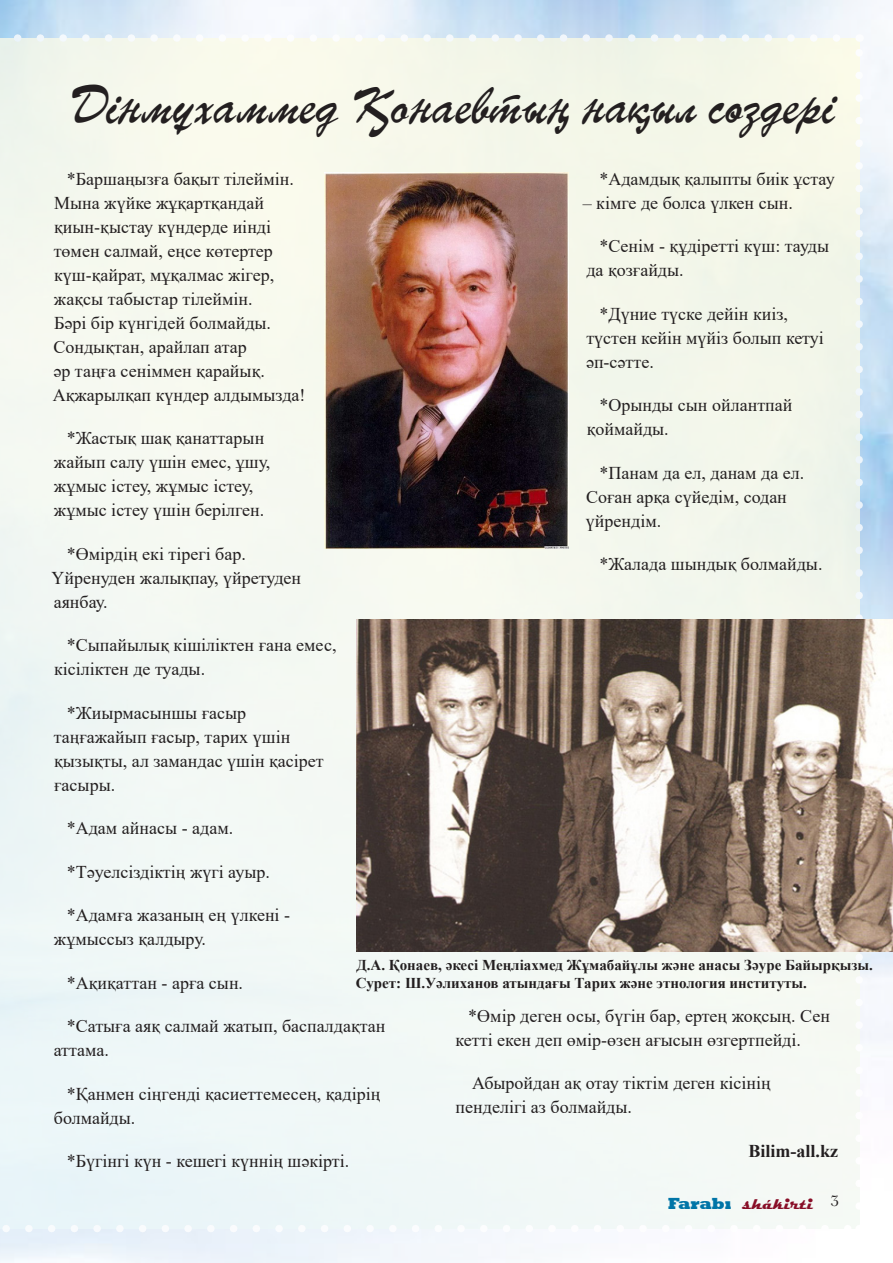
<style>
.page{position:relative;width:893px;height:1263px;background:#fff}
.page>*{position:absolute;margin:0;border:0;box-sizing:border-box;transform-origin:0 0}
.Абзац_списка{font:51px "KZ Parsek";color:#231f20}
.Абзац_списка-2{font:18px/24px "Times New Roman";color:#231f20}
.Абзац_списка-3{font:700 18px "Times New Roman";color:#231f20}
.t1{font:700 16.5px "Magneto";color:#880e27}
.Абзац_списка-4{font:700 15px "Times New Roman";color:#231f20}
.s1{font-family:"Rockwell";font-weight:800;color:#0075a7}
</style>
<div class="page">
<img style="left:0;top:0;width:893px;height:1263px">
<img style="left:0;top:38px;width:859px;height:1190px">
<svg style="left:855px;top:49px;width:8px;height:1157px"></svg>
<svg style="left:0;top:1225px;width:848px;height:7px"></svg>
<svg style="left:0;top:34px;width:836px;height:8px"></svg>
<img style="left:325px;top:172px;width:244px;height:376px">
<img style="left:356px;top:619px;width:537px;height:332px">
<p class="Абзац_списка" style="left:66px;top:75px;width:769px">Дінмұхаммед Қонаевтың нақыл сөздері</p>
<p class="Абзац_списка-2" style="left:53px;top:166px;width:254px;text-indent:14px">*Баршаңызға бақыт тілеймін.<br>Мына жүйке жұқартқандай қиын-қыстау күндерде иінді төмен салмай, еңсе көтертер күш-қайрат, мұқалмас жігер, жақсы табыстар тілеймін.<br>Бәрі бір күнгідей болмайды.<br>Сондықтан, арайлап атар<br>әр таңға сеніммен қарайық.<br>Ақжарылқап күндер алдымызда!</p>
<p class="Абзац_списка-2" style="left:54px;top:426px;width:218px;text-indent:13px">*Жастық шақ қанаттарын жайып салу үшін емес, ұшу, жұмыс істеу, жұмыс істеу, жұмыс істеу үшін берілген.</p>
<p class="Абзац_списка-2" style="left:51px;top:541px;width:251px;text-indent:15px">*Өмірдің екі тірегі бар.<br>Үйренуден жалықпау, үйретуден аянбау.</p>
<p class="Абзац_списка-2" style="left:54px;top:633px;width:284px;text-indent:13px">*Сыпайылық кiшiлiктен ғана емес, кiсiлiктен де туады.</p>
<p class="Абзац_списка-2" style="left:54px;top:700px;width:271px;text-indent:13px">*Жиырмасыншы ғасыр таңғажайып ғасыр, тарих үшін қызықты, ал замандас үшін қасірет ғасыры.</p>
<p class="Абзац_списка-2" style="left:67px;top:816px;width:168px">*Адам айнасы - адам.</p>
<p class="Абзац_списка-2" style="left:67px;top:859px;width:205px">*Тәуелсіздіктің жүгі ауыр.</p>
<p class="Абзац_списка-2" style="left:54px;top:903px;width:238px;text-indent:13px">*Адамға жазаның ең үлкені - жұмыссыз қалдыру.</p>
<p class="Абзац_списка-2" style="left:67px;top:970px;width:178px">*Ақиқаттан - арға сын.</p>
<p class="Абзац_списка-2" style="left:54px;top:1014px;width:333px;text-indent:13px">*Сатыға аяқ салмай жатып, баспалдақтан аттама.</p>
<p class="Абзац_списка-2" style="left:54px;top:1081px;width:328px;text-indent:13px">*Қанмен сіңгенді қасиеттемесең, қадірің болмайды.</p>
<p class="Абзац_списка-2" style="left:67px;top:1149px;width:284px">*Бүгінгі күн - кешегі күннің шәкірті.</p>
<p class="Абзац_списка-2" style="left:599px;top:166px;width:237px">*Адамдық қалыпты биік ұстау</p>
<p class="Абзац_списка-2" style="left:583px;top:190px;width:212px">– кімге де болса үлкен сын.</p>
<p class="Абзац_списка-2" style="left:586px;top:234px;width:244px;text-indent:13px">*Сенім - құдіретті күш: тауды да қозғайды.</p>
<p class="Абзац_списка-2" style="left:586px;top:301px;width:239px;text-indent:13px">*Дүние түске дейін киіз, түстен кейін мүйіз болып кетуі әп-сәтте.</p>
<p class="Абзац_списка-2" style="left:587px;top:393px;width:207px;text-indent:13px">*Орынды сын ойлантпай қоймайды.</p>
<p class="Абзац_списка-2" style="left:586px;top:460px;width:220px;text-indent:13px">*Панам да ел, данам да ел.<br>Соған арқа сүйедім, содан үйрендім.</p>
<p class="Абзац_списка-2" style="left:599px;top:552px;width:225px">*Жалада шындық болмайды.</p>
<p class="Абзац_списка-4" style="left:356px;top:954px;width:518px">Д.А. Қонаев, әкесі Меңліахмед Жұмабайұлы және анасы Зәуре Байырқызы.</p>
<p class="Абзац_списка-4" style="left:356px;top:972px;width:453px">Сурет: Ш.Уәлиханов атындағы Тарих және этнология институты.</p>
<p class="Абзац_списка-2" style="left:456px;top:1003px;width:376px;text-indent:13px">*Өмір деген осы, бүгін бар, ертең жоқсың. Сен кетті екен деп өмір-өзен ағысын өзгертпейді.</p>
<p class="Абзац_списка-2" style="left:456px;top:1071px;width:317px;text-indent:17px">Абыройдан ақ отау тіктім деген кісінің пенделігі аз болмайды.</p>
<p class="Абзац_списка-3" style="left:748px;top:1138px;width:91px">Bilim-all.kz</p>
<p class="t1" style="left:668px;top:1194px;width:172px"><span class="s1">Farabı</span> shákirti <sup>3</sup></p>
</div>
